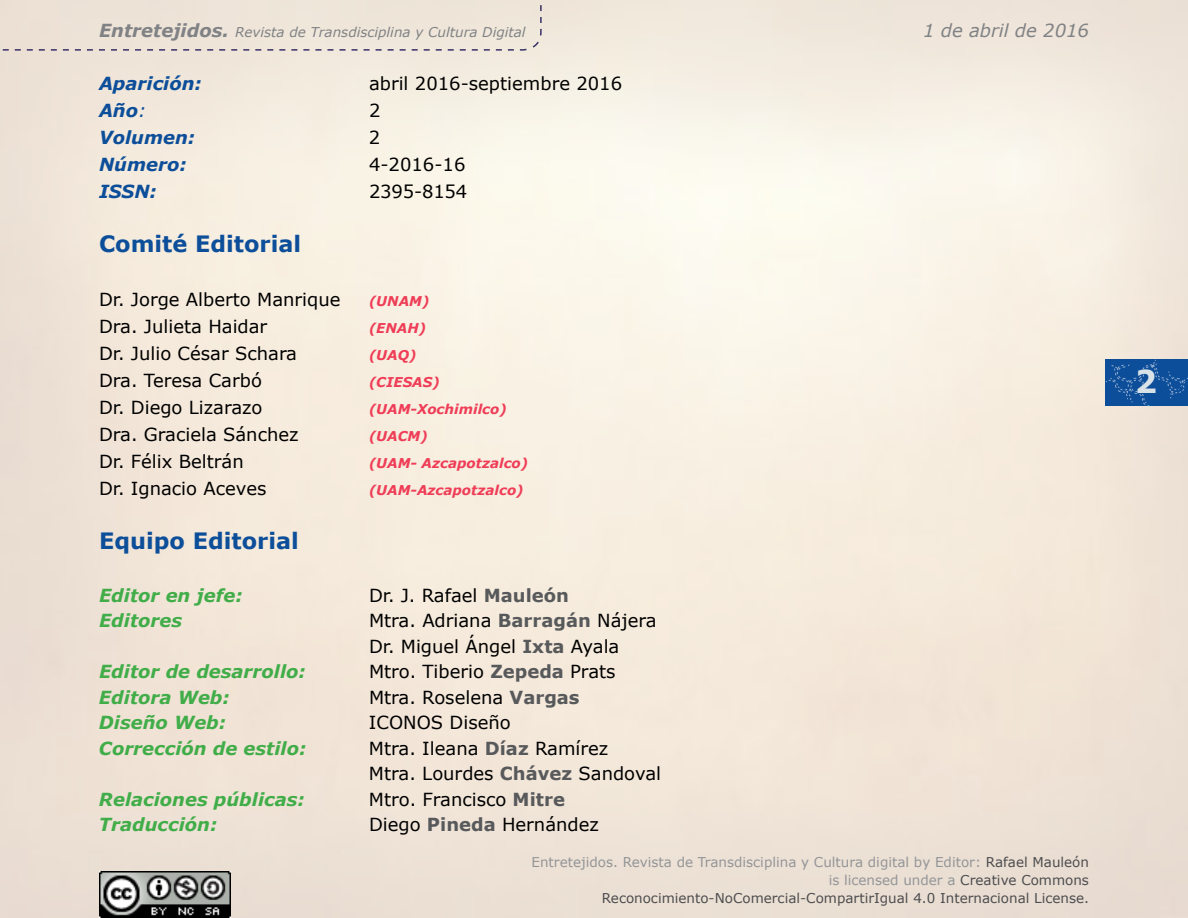
<style>
.page{position:relative;width:1188px;height:918px;background:#fff}
.page>*{position:absolute;margin:0;border:0;box-sizing:border-box;transform-origin:0 0}
.t1{font:700 31.5px "Verdana";color:#d8e2e7}
.t2{font:700 22.5px "Verdana";color:#0c4e99}
.t3{font:18px/25.5px "Verdana";color:#000}
.t4{font:italic 700 18px "Verdana";color:#41ad49}
.t5{font:italic 700 18px "Verdana";color:#0c4e99}
.t6{font:italic 18px "Verdana";color:#808285}
.t7{font:13.5px/18px "Verdana";color:#4d4d4f;text-align:right}
.t8{font:italic 700 13.5px "Verdana";color:#ef3d57}
.t9{font:italic 13.5px "Verdana";color:#808285}
.s1{font-weight:700;font-size:18px}
.s2{font-weight:400}
.s3{font-weight:700;color:#58595b}
.s4{color:#939598}
</style>
<div class="page">
<img style="left:0;top:0;width:1188px;height:918px">
<img style="left:99px;top:872px;width:132px;height:46px">
<svg style="left:1105px;top:359px;width:83px;height:48px;background:#18569d"></svg>
<div style="left:0;top:0;width:542px;height:51px;background:#eee5d8"></div>
<p class="t9" style="left:99px;top:23px;width:428px"><span class="s1">Entretejidos.</span> Revista de Transdisciplina y Cultura Digital</p>
<p class="t6" style="left:923px;top:18px;width:168px">1 de abril de 2016</p>
<p class="t5" style="left:99px;top:71px;width:104px">Aparición:</p>
<p class="t3" style="left:369px;top:71px;width:255px">abril 2016-septiembre 2016</p>
<p class="t5" style="left:99px;top:98px;width:49px">Año<span class="s2">:</span></p>
<p class="t3" style="left:369px;top:98px;width:13px">2</p>
<p class="t5" style="left:99px;top:125px;width:98px">Volumen:</p>
<p class="t3" style="left:369px;top:125px;width:13px">2</p>
<p class="t5" style="left:99px;top:152px;width:89px">Número:</p>
<p class="t3" style="left:369px;top:152px;width:98px">4-2016-16</p>
<p class="t5" style="left:99px;top:179px;width:59px">ISSN:</p>
<p class="t3" style="left:369px;top:179px;width:100px">2395-8154</p>
<p class="t2" style="left:99px;top:228px;width:204px">Comité Editorial</p>
<p class="t3" style="left:99px;top:287px;width:243px">Dr. Jorge Alberto Manrique</p>
<p class="t8" style="left:369px;top:292px;width:62px">(UNAM)</p>
<p class="t3" style="left:99px;top:314px;width:170px">Dra. Julieta Haidar</p>
<p class="t8" style="left:369px;top:319px;width:59px">(ENAH)</p>
<p class="t3" style="left:99px;top:341px;width:200px">Dr. Julio César Schara</p>
<p class="t8" style="left:369px;top:346px;width:49px">(UAQ)</p>
<p class="t3" style="left:99px;top:368px;width:164px">Dra. Teresa Carbó</p>
<p class="t8" style="left:369px;top:373px;width:72px">(CIESAS)</p>
<p class="t3" style="left:99px;top:395px;width:165px">Dr. Diego Lizarazo</p>
<p class="t8" style="left:369px;top:400px;width:139px">(UAM-Xochimilco)</p>
<p class="t3" style="left:99px;top:422px;width:201px">Dra. Graciela Sánchez</p>
<p class="t8" style="left:369px;top:427px;width:60px">(UACM)</p>
<p class="t3" style="left:99px;top:449px;width:146px">Dr. Félix Beltrán</p>
<p class="t8" style="left:369px;top:454px;width:161px">(UAM- Azcapotzalco)</p>
<p class="t3" style="left:99px;top:476px;width:169px">Dr. Ignacio Aceves</p>
<p class="t8" style="left:369px;top:481px;width:156px">(UAM-Azcapotzalco)</p>
<p class="t2" style="left:99px;top:525px;width:201px">Equipo Editorial</p>
<p class="t4" style="left:99px;top:582px;width:145px">Editor en jefe:</p>
<p class="t3" style="left:369px;top:582px;width:202px">Dr. J. Rafael <span class="s3">Mauleón</span></p>
<p class="t4" style="left:99px;top:608px;width:85px">Editores</p>
<p class="t3" style="left:369px;top:608px;width:289px">Mtra. Adriana <span class="s3">Barragán</span> Nájera<br>Dr. Miguel Ángel <span class="s3">Ixta</span> Ayala</p>
<p class="t4" style="left:99px;top:659px;width:208px">Editor de desarrollo:</p>
<p class="t3" style="left:369px;top:659px;width:248px">Mtro. Tiberio <span class="s3">Zepeda</span> Prats</p>
<p class="t4" style="left:99px;top:684px;width:132px">Editora Web:</p>
<p class="t3" style="left:369px;top:684px;width:212px">Mtra. Roselena <span class="s3">Vargas</span></p>
<p class="t4" style="left:99px;top:710px;width:129px">Diseño Web:</p>
<p class="t3" style="left:369px;top:710px;width:143px">ICONOS Diseño</p>
<p class="t4" style="left:99px;top:736px;width:209px">Corrección de estilo:</p>
<p class="t3" style="left:369px;top:735px;width:294px">Mtra. Ileana <span class="s3">Díaz</span> Ramírez<br>Mtra. Lourdes <span class="s3">Chávez</span> Sandoval</p>
<p class="t4" style="left:99px;top:787px;width:207px">Relaciones públicas:</p>
<p class="t3" style="left:369px;top:786px;width:197px">Mtro. Francisco <span class="s3">Mitre</span></p>
<p class="t4" style="left:99px;top:812px;width:120px">Traducción:</p>
<p class="t3" style="left:369px;top:812px;width:231px">Diego <span class="s3">Pineda</span> Hernández</p>
<p class="t7" style="left:532px;top:853px;width:559px"><span class="s4">Entretejidos. Revista de Transdisciplina y Cultura digital by Editor:</span> Rafael Mauleón <span class="s4">is licensed under a</span> Creative Commons<br>Reconocimiento-NoComercial-CompartirIgual 4.0 Internacional License.</p>
<h1 class="t1" style="left:1135px;top:359px;width:24px">2</h1>
</div>
